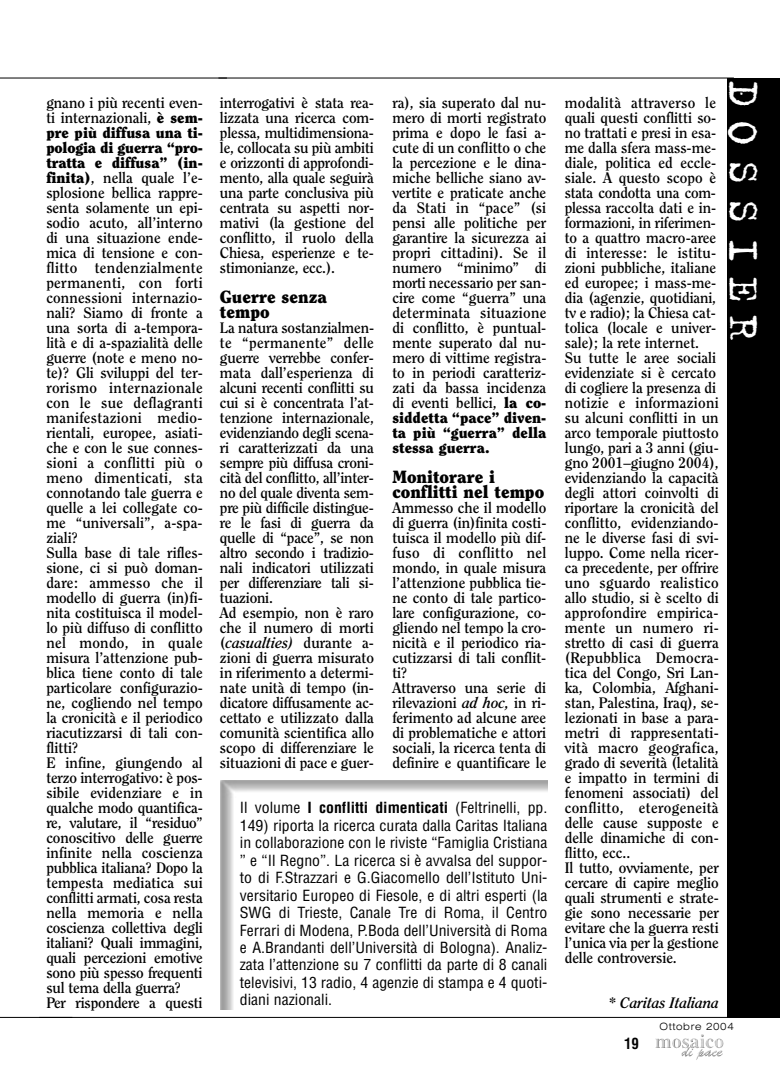
<style>
.page{position:relative;width:780px;height:1088px;background:#fff}
.page>*{position:absolute;margin:0;border:0;box-sizing:border-box;transform-origin:0 0}
.t1{font:47.5px "Trixie Plain";letter-spacing:.275em;color:#fff}
.t2{font:900 17.5px/15px "Clearface IT Cby BT";color:#000}
.t3{font:700 15px/15px "Clearface IT Cby BT";color:#000}
.t4{font:condensed 15px/17.5px "Helvetica";color:#000;text-align:justify;scale:1.05 1}
.t5{font:italic 700 15px "Clearface IT Cby BT";color:#000}
.t6{font:700 condensed 15px "Swiss 721 BT";color:#000}
.t7{font:300 expanded 10px "Swiss 721 BT";letter-spacing:.065em;color:#000}
.s1{font-weight:900}
.s2{font-style:italic}
.s3{font-weight:700}
</style>
<div class="page">
<hr style="left:0;top:78px;width:227px;height:1px;background:#000">
<hr style="left:0;top:1017px;width:72px;height:1px;background:#000">
<img style="left:655px;top:1034px;width:68px;height:26px">
<hr style="left:218px;top:78px;width:515px;height:1px;background:#000">
<hr style="left:39px;top:1017px;width:694px;height:1px;background:#000">
<img style="left:221px;top:780px;width:326px;height:229px">
<div style="left:727px;top:78px;width:53px;height:939px;background:#000"></div>
<p class="t3" style="left:392px;top:96px;width:155px;text-align:justify">ra), sia superato dal nu&shy;mero di morti registrato prima e dopo le fasi a&shy;cute di un conflitto o che la percezione e le dina&shy;miche belliche siano av&shy;vertite e praticate anche da Stati in “pace” (si pensi alle politiche per garantire la sicurezza ai propri cittadini). Se il numero “minimo” di morti necessario per san&shy;cire come “guerra” una determinata situazione di conflitto, è puntual&shy;mente superato dal nu&shy;mero di vittime registra&shy;to in periodi caratteriz&shy;zati da bassa incidenza di eventi bellici, <span class="s1">la co&shy;siddetta “pace” diven&shy;ta più “guerra” della stessa guerra.</span></p>
<p class="t2" style="left:392px;top:470px;width:153px">Monitorare i conflitti nel tempo</p>
<p class="t3" style="left:392px;top:501px;width:155px">Ammesso che il modello di guerra (in)finita costi&shy;tuisca il modello più dif&shy;fuso di conflitto nel mondo, in quale misura l’attenzione pubblica tie&shy;ne conto di tale partico&shy;lare configurazione, co&shy;gliendo nel tempo la cro&shy;nicità e il periodico ria&shy;cutizzarsi di tali conflit&shy;ti?<br>Attraverso una serie di rilevazioni <span class="s2">ad hoc,</span> in ri&shy;ferimento ad alcune aree di problematiche e attori sociali, la ricerca tenta di definire e quantificare le</p>
<p class="t3" style="left:46px;top:96px;width:158px">gnano i più recenti even&shy;ti internazionali, <span class="s1">è sem&shy;pre più diffusa una ti&shy;pologia di guerra “pro&shy;tratta e diffusa” (in&shy;finita)</span>, nella quale l’e&shy;splosione bellica rappre&shy;senta solamente un epi&shy;sodio acuto, all’interno di una situazione ende&shy;mica di tensione e con&shy;flitto tendenzialmente permanenti, con forti connessioni internazio&shy;nali? Siamo di fronte a una sorta di a-tempora&shy;lità e di a-spazialità delle guerre (note e meno no&shy;te)? Gli sviluppi del ter&shy;rorismo internazionale con le sue deflagranti manifestazioni medio&shy;rientali, europee, asiati&shy;che e con le sue connes&shy;sioni a conflitti più o meno dimenticati, sta connotando tale guerra e quelle a lei collegate co&shy;me “universali”, a-spa&shy;ziali?<br>Sulla base di tale rifles&shy;sione, ci si può doman&shy;dare: ammesso che il modello di guerra (in)fi&shy;nita costituisca il model&shy;lo più diffuso di conflitto nel mondo, in quale misura l’attenzione pub&shy;blica tiene conto di tale particolare configurazio&shy;ne, cogliendo nel tempo la cronicità e il periodico riacutizzarsi di tali con&shy;flitti?<br>E infine, giungendo al terzo interrogativo: è pos&shy;sibile evidenziare e in qualche modo quantifica&shy;re, valutare, il “residuo” conoscitivo delle guerre infinite nella coscienza pubblica italiana? Dopo la tempesta mediatica sui conflitti armati, cosa resta nella memoria e nella coscienza collettiva degli italiani? Quali immagini, quali percezioni emotive sono più spesso frequenti sul tema della guerra?<br>Per rispondere a questi</p>
<p class="t3" style="left:220px;top:96px;width:156px;text-align:justify">interrogativi è stata rea&shy;lizzata una ricerca com&shy;plessa, multidimensiona&shy;le, collocata su più ambiti e orizzonti di approfondi&shy;mento, alla quale seguirà una parte conclusiva più centrata su aspetti nor&shy;mativi (la gestione del conflitto, il ruolo della Chiesa, esperienze e te&shy;stimonianze, ecc.).</p>
<p class="t2" style="left:220px;top:290px;width:109px">Guerre senza tempo</p>
<p class="t3" style="left:220px;top:321px;width:156px">La natura sostanzialmen&shy;te “permanente” delle guerre verrebbe confer&shy;mata dall’esperienza di alcuni recenti conflitti su cui si è concentrata l’at&shy;tenzione internazionale, evidenziando degli scena&shy;ri caratterizzati da una sempre più diffusa croni&shy;cità del conflitto, all’inter&shy;no del quale diventa sem&shy;pre più difficile distingue&shy;re le fasi di guerra da quelle di “pace”, se non altro secondo i tradizio&shy;nali indicatori utilizzati per differenziare tali si&shy;tuazioni.<br>Ad esempio, non è raro che il numero di morti (<span class="s2">casualties)</span> durante a&shy;zioni di guerra misurato in riferimento a determi&shy;nate unità di tempo (in&shy;dicatore diffusamente ac&shy;cettato e utilizzato dalla comunità scientifica allo scopo di differenziare le situazioni di pace e guer-</p>
<p class="t4" style="left:240px;top:799px;width:294px">Il volume <span class="s3">I conflitti dimenticati</span> (Feltrinelli, pp.<br>149) riporta la ricerca curata dalla Caritas Italiana in collaborazione con le riviste “Famiglia Cristiana ” e “Il Regno”. La ricerca si è avvalsa del suppor&shy;to di F.Strazzari e G.Giacomello dell’Istituto Uni&shy;versitario Europeo di Fiesole, e di altri esperti (la SWG di Trieste, Canale Tre di Roma, il Centro Ferrari di Modena, P.Boda dell’Università di Roma e A.Brandanti dell’Università di Bologna). Analiz&shy;zata l’attenzione su 7 conflitti da parte di 8 canali televisivi, 13 radio, 4 agenzie di stampa e 4 quoti&shy;diani nazionali.</p>
<p class="t3" style="left:564px;top:96px;width:155px">modalità attraverso le quali questi conflitti so&shy;no trattati e presi in esa&shy;me dalla sfera mass-me&shy;diale, politica ed eccle&shy;siale. A questo scopo è stata condotta una com&shy;plessa raccolta dati e in&shy;formazioni, in riferimen&shy;to a quattro macro-aree di interesse: le istitu&shy;zioni pubbliche, italiane ed europee; i mass-me&shy;dia (agenzie, quotidiani, tv e radio); la Chiesa cat&shy;tolica (locale e univer&shy;sale); la rete internet.<br>Su tutte le aree sociali evidenziate si è cercato di cogliere la presenza di notizie e informazioni su alcuni conflitti in un arco temporale piuttosto lungo, pari a 3 anni (giu&shy;gno 2001–giugno 2004), evidenziando la capacità degli attori coinvolti di riportare la cronicità del conflitto, evidenziando&shy;ne le diverse fasi di svi&shy;luppo. Come nella ricer&shy;ca precedente, per offrire uno sguardo realistico allo studio, si è scelto di approfondire empirica&shy;mente un numero ri&shy;stretto di casi di guerra (Repubblica Democra&shy;tica del Congo, Sri Lan&shy;ka, Colombia, Afghani&shy;stan, Palestina, Iraq), se&shy;lezionati in base a para&shy;metri di rappresentati&shy;vità macro geografica, grado di severità (letalità e impatto in termini di fenomeni associati) del conflitto, eterogeneità delle cause supposte e delle dinamiche di con&shy;flitto, ecc..<br>Il tutto, ovviamente, per cercare di capire meglio quali strumenti e strate&shy;gie sono necessarie per evitare che la guerra resti l’unica via per la gestione delle controversie.</p>
<p class="t5" style="left:608px;top:997px;width:112px">* Caritas Italiana</p>
<h1 class="t1" style="left:774px;top:80px;width:263px;rotate:90deg">DOSSIER</h1>
<p class="t6" style="left:624px;top:1038px;width:16px">19</p>
<p class="t7" style="left:659px;top:1023px;width:76px">Ottobre 2004</p>
</div>
